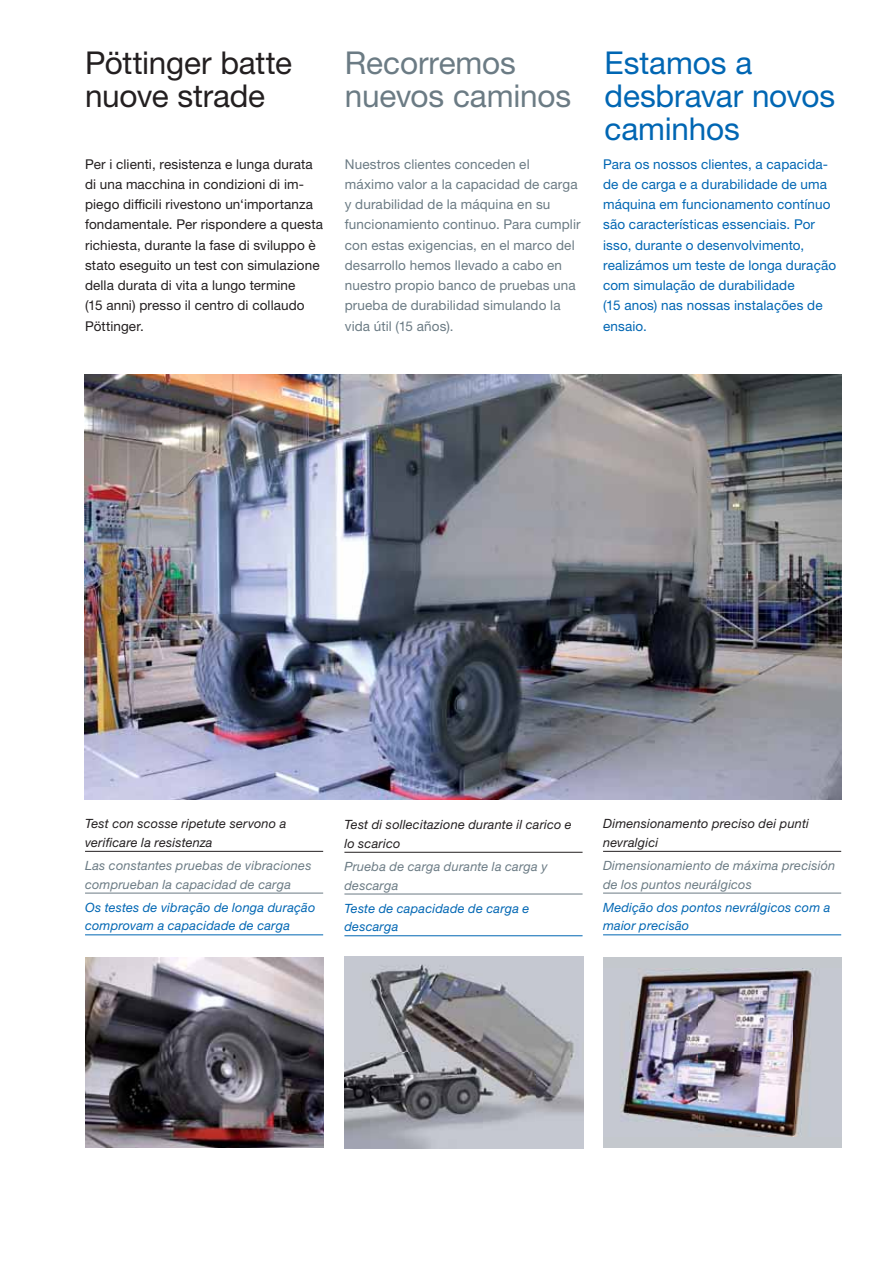
<style>
.page{position:relative;width:893px;height:1263px;background:#fff}
.page>*{position:absolute;margin:0;border:0;box-sizing:border-box;transform-origin:0 0}
.t1{font:31.5px/33px "Helvetica Neue LTW1 G";letter-spacing:-.005em;color:#0066b3}
.t2{font:31.5px/33px "Helvetica Neue LTW1 G";letter-spacing:-.01em;color:#231f20}
.t3{font:31.5px/33px "Helvetica Neue LTW1 G";letter-spacing:-.005em;color:#6b7b84}
.t4{font:13.5px/20.2px "Helvetica Neue LTW1 G";letter-spacing:.01em;color:#231f20}
.t5{font:13.5px/20.2px "Helvetica Neue LTW1 G";letter-spacing:.01em;color:#6b7b84}
.t6{font:13.5px/20.2px "Helvetica Neue LTW1 G";letter-spacing:.01em;color:#0066b3}
.t7{font:italic 12.75px/18.8px "Helvetica Neue LTW1 G";letter-spacing:.02em;color:#6b7b84}
.t8{font:italic 12.75px/18.8px "Helvetica Neue LTW1 G";letter-spacing:.015em;color:#231f20}
.t9{font:italic 12.75px/18.8px "Helvetica Neue LTW1 G";letter-spacing:.015em;color:#0066b3}
</style>
<div class="page">
<hr style="left:344px;top:852px;width:239px;height:1px;background:#231f20">
<hr style="left:344px;top:894px;width:239px;height:1px;background:#6b7b84">
<hr style="left:344px;top:935px;width:239px;height:1px;background:#0066b3">
<hr style="left:603px;top:851px;width:238px;height:1px;background:#231f20">
<hr style="left:603px;top:893px;width:238px;height:1px;background:#6b7b84">
<hr style="left:603px;top:934px;width:238px;height:1px;background:#0066b3">
<hr style="left:85px;top:851px;width:238px;height:1px;background:#231f20">
<hr style="left:85px;top:893px;width:238px;height:1px;background:#6b7b84">
<hr style="left:85px;top:934px;width:238px;height:1px;background:#0066b3">
<img style="left:345px;top:957px;width:238px;height:191px">
<img style="left:85px;top:957px;width:238px;height:191px">
<div style="left:603px;top:957px;width:239px;height:191px;background:#c4c8cd"></div>
<img style="left:621px;top:969px;width:193px;height:167px">
<img style="left:84px;top:374px;width:757px;height:425px">
<h1 class="t2" style="left:85px;top:50px;width:208px">Pöttinger batte nuove strade</h1>
<h1 class="t3" style="left:345px;top:50px;width:228px">Recorremos nuevos caminos</h1>
<p class="t4" style="left:85px;top:155px;width:239px">Per i clienti, resistenza e lunga durata di una macchina in condizioni di im&shy;piego difficili rivestono un‘importanza fondamentale. Per rispondere a questa richiesta, durante la fase di sviluppo è stato eseguito un test con simulazione della durata di vita a lungo termine<br>(15 anni) presso il centro di collaudo Pöttinger.</p>
<p class="t5" style="left:345px;top:155px;width:237px">Nuestros clientes conceden el máximo valor a la capacidad de carga y durabilidad de la máquina en su funcionamiento continuo. Para cumplir con estas exigencias, en el marco del desarrollo hemos llevado a cabo en nuestro propio banco de pruebas una prueba de durabilidad simulando la vida útil (15 años).</p>
<h1 class="t1" style="left:605px;top:50px;width:232px">Estamos a desbravar novos caminhos</h1>
<p class="t6" style="left:603px;top:155px;width:235px">Para os nossos clientes, a capacida&shy;de de carga e a durabilidade de uma máquina em funcionamento contínuo são características essenciais. Por isso, durante o desenvolvimento, realizámos um teste de longa duração com simulação de durabilidade<br>(15 anos) nas nossas instalações de ensaio.</p>
<p class="t8" style="left:85px;top:816px;width:203px">Test con scosse ripetute servono a verificare la resistenza</p>
<p class="t7" style="left:85px;top:857px;width:228px">Las constantes pruebas de vibraciones comprueban la capacidad de carga</p>
<p class="t9" style="left:85px;top:899px;width:232px">Os testes de vibração de longa duração comprovam a capacidade de carga</p>
<p class="t8" style="left:344px;top:817px;width:229px">Test di sollecitazione durante il carico e lo scarico</p>
<p class="t7" style="left:344px;top:858px;width:205px">Prueba de carga durante la carga y descarga</p>
<p class="t9" style="left:344px;top:900px;width:187px">Teste de capacidade de carga e descarga</p>
<p class="t8" style="left:603px;top:816px;width:207px">Dimensionamento preciso dei punti nevralgici</p>
<p class="t7" style="left:603px;top:857px;width:234px">Dimensionamiento de máxima precisión de los puntos neurálgicos</p>
<p class="t9" style="left:603px;top:899px;width:229px">Medição dos pontos nevrálgicos com a maior precisão</p>
</div>
